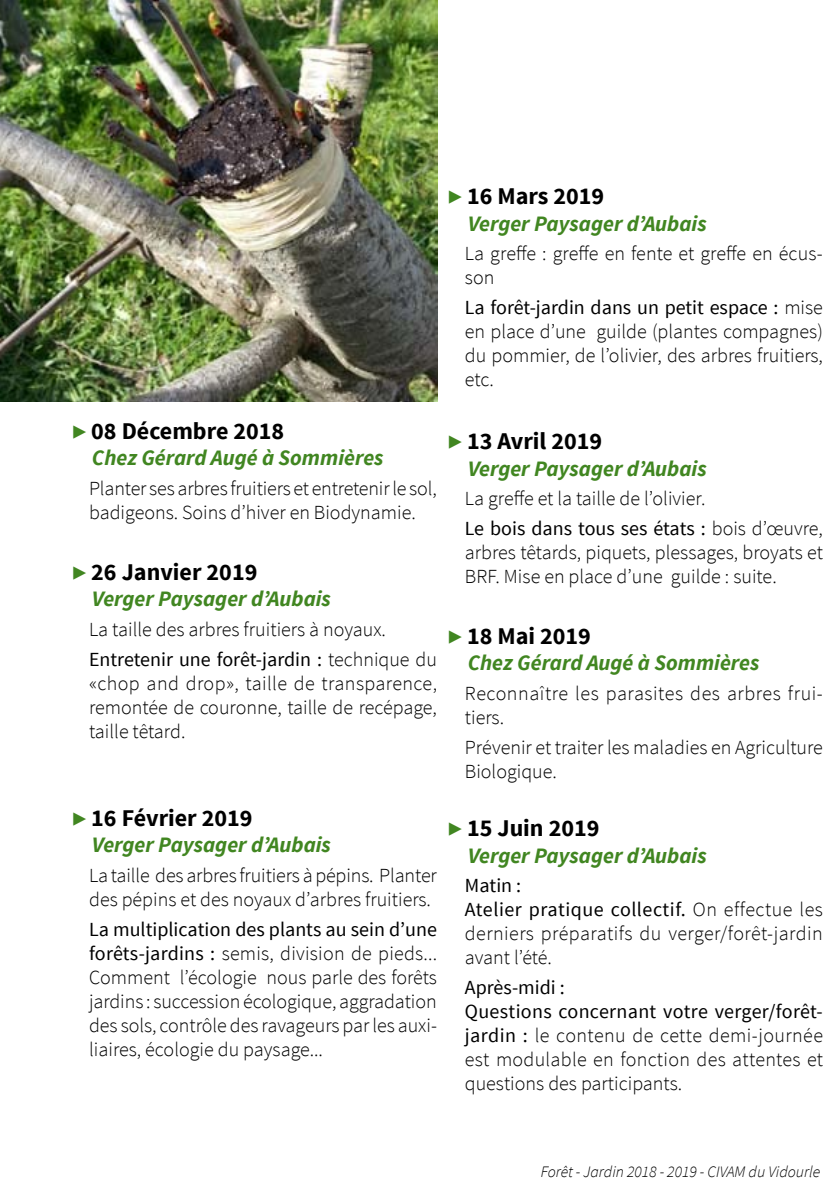
<style>
.page{position:relative;width:840px;height:1191px;background:#fff}
.page>*{position:absolute;margin:0;border:0;box-sizing:border-box;transform-origin:0 0}
.t1{font:700 24px "Source Sans Pro";color:#000}
.t2{font:italic 700 22px "Source Sans Pro";color:#418621}
.t3{font:300 20px/24px "Source Sans Pro";color:#000}
.t4{font:300 20px/24px "Source Sans Pro";letter-spacing:.02em;color:#000}
.t5{font:300 20px/24px "Source Sans Pro";letter-spacing:.025em;color:#000}
.t6{font:italic 300 16px "Source Sans Pro";color:#000}
.s1{color:#418621}
.s2{font-weight:400}
</style>
<div class="page">
<img style="left:0;top:0;width:437px;height:401px">
<p class="t1" style="left:447px;top:181px;width:158px"><span class="s1">▶</span> 16 Mars 2019</p>
<p class="t2" style="left:467px;top:209px;width:240px">Verger Paysager d’Aubais</p>
<p class="t3" style="left:464px;top:242px;width:359px">La greffe : greffe en fente et greffe en écus&shy;son</p>
<p class="t3" style="left:464px;top:295px;width:359px;text-align:justify"><span class="s2">La forêt-jardin dans un petit espace :</span> mise en place d’une guilde (plantes compagnes) du pommier, de l’olivier, des arbres fruitiers, etc.</p>
<p class="t1" style="left:72px;top:415px;width:213px"><span class="s1">▶</span> 08 Décembre 2018</p>
<p class="t2" style="left:92px;top:444px;width:293px">Chez Gérard Augé à Sommières</p>
<p class="t3" style="left:89px;top:476px;width:349px">Planter ses arbres fruitiers et entretenir le sol, badigeons. Soins d’hiver en Biodynamie.</p>
<p class="t1" style="left:72px;top:556px;width:187px"><span class="s1">▶</span> 26 Janvier 2019</p>
<p class="t2" style="left:92px;top:585px;width:240px">Verger Paysager d’Aubais</p>
<p class="t3" style="left:89px;top:615px;width:349px;line-height:29.6px">La taille des arbres fruitiers à noyaux.<br><span class="s2">Entretenir une forêt-jardin :</span> technique du</p>
<p class="t3" style="left:89px;top:671px;width:349px;text-align:justify">«chop and drop», taille de transparence, remontée de couronne, taille de recépage, taille têtard.</p>
<p class="t1" style="left:72px;top:802px;width:182px"><span class="s1">▶</span> 16 Février 2019</p>
<p class="t2" style="left:92px;top:831px;width:240px">Verger Paysager d’Aubais</p>
<p class="t3" style="left:89px;top:863px;width:349px">La taille des arbres fruitiers à pépins. Planter des pépins et des noyaux d’arbres fruitiers.</p>
<p class="t3" style="left:89px;top:917px;width:349px;text-align:justify"><span class="s2">La multiplication des plants au sein d’une forêts-jardins :</span> semis, division de pieds...<br>Comment l’écologie nous parle des forêts jardins : succession écologique, aggradation des sols, contrôle des ravageurs par les auxi&shy;liaires, écologie du paysage...</p>
<p class="t1" style="left:447px;top:426px;width:156px"><span class="s1">▶</span> 13 Avril 2019</p>
<p class="t2" style="left:467px;top:454px;width:240px">Verger Paysager d’Aubais</p>
<p class="t3" style="left:464px;top:484px;width:359px;line-height:29.6px">La greffe et la taille de l’olivier.<br><span class="s2">Le bois dans tous ses états :</span> bois d’œuvre,</p>
<p class="t3" style="left:464px;top:540px;width:359px">arbres têtards, piquets, plessages, broyats et<br>BRF. Mise en place d’une guilde : suite.</p>
<p class="t1" style="left:447px;top:620px;width:144px"><span class="s1">▶</span> 18 Mai 2019</p>
<p class="t2" style="left:467px;top:649px;width:293px">Chez Gérard Augé à Sommières</p>
<p class="t5" style="left:464px;top:681px;width:359px">Reconnaître les parasites des arbres frui&shy;tiers.</p>
<p class="t3" style="left:464px;top:735px;width:359px">Prévenir et traiter les maladies en Agriculture<br>Biologique.</p>
<p class="t1" style="left:447px;top:812px;width:153px"><span class="s1">▶</span> 15 Juin 2019</p>
<p class="t2" style="left:467px;top:841px;width:240px">Verger Paysager d’Aubais</p>
<p class="t4" style="left:464px;top:873px;width:359px"><span class="s2">Matin :<br>Atelier pratique collectif.</span> On effectue les derniers préparatifs du verger/forêt-jardin avant l’été.</p>
<p class="t3" style="left:464px;top:975px;width:359px"><span class="s2">Après-midi :<br>Questions concernant votre verger/forêt&shy;jardin :</span> le contenu de cette demi-journée est modulable en fonction des attentes et questions des participants.</p>
<p class="t6" style="left:540px;top:1162px;width:281px">Forêt - Jardin 2018 - 2019 - CIVAM du Vidourle</p>
</div>
